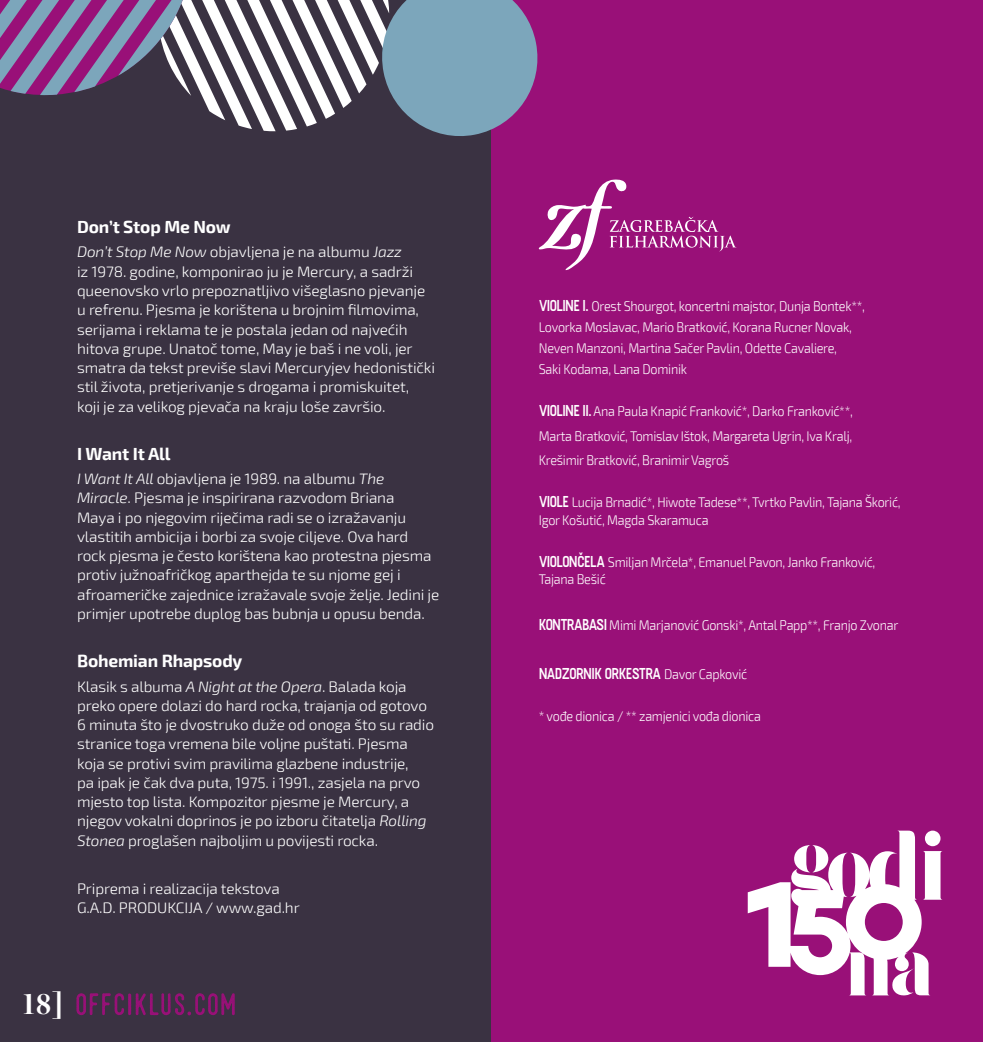
<style>
.page{position:relative;width:983px;height:1042px;background:#fff}
.page>*{position:absolute;margin:0;border:0;box-sizing:border-box;transform-origin:0 0}
.t1{font:700 29.75px "Chronicle Disp Cond";color:#fff}
.t2{font:700 17.15px "Exo 2";letter-spacing:-.01em;color:#fff}
.t3{font:300 15.75px "Fuji";letter-spacing:-.06em;color:#fff;scale:.9 1}
.t4{font:300 15.05px/19.2px "Exo 2";letter-spacing:-.01em;color:#fff}
.t5{font:300 14px/21px "Exo 2";letter-spacing:-.02em;color:#fff;scale:.9 1}
.s1{font-style:italic}
.s2{font-family:"Fuji";font-size:15.75px}
.s3{font-family:"Exo 2";font-size:14px}
</style>
<div class="page">
<div style="left:0;top:0;width:982px;height:1042px;background:#3a3242"></div>
<div style="left:491px;top:0;width:491px;height:1042px;background:#991078"></div>
<svg style="left:76px;top:993px;width:159px;height:22px"></svg>
<svg style="left:0;top:0;width:538px;height:136px"></svg>
<svg style="left:538px;top:179px;width:198px;height:91px"></svg>
<svg style="left:747px;top:830px;width:195px;height:165px"></svg>
<p class="t2" style="left:77px;top:217px;width:155px">Don’t Stop Me Now</p>
<p class="t4" style="left:77px;top:243px;width:359px"><span class="s1">Don’t Stop Me Now</span> objavljena je na albumu <span class="s1">Jazz<br></span>iz 1978. godine, komponirao ju je Mercury, a sadrži queenovsko vrlo prepoznatljivo višeglasno pjevanje u refrenu. Pjesma je korištena u brojnim filmovima, serijama i reklama te je postala jedan od najvećih hitova grupe. Unatoč tome, May je baš i ne voli, jer smatra da tekst previše slavi Mercuryjev hedonistički stil života, pretjerivanje s drogama i promiskuitet, koji je za velikog pjevača na kraju loše završio.</p>
<p class="t2" style="left:77px;top:444px;width:95px">I Want It All</p>
<p class="t4" style="left:77px;top:469px;width:364px"><span class="s1">I Want It All</span> objavljena je 1989. na albumu <span class="s1">The Miracle</span>. Pjesma je inspirirana razvodom Briana<br>Maya i po njegovim riječima radi se o izražavanju vlastitih ambicija i borbi za svoje ciljeve. Ova hard rock pjesma je često korištena kao protestna pjesma protiv južnoafričkog aparthejda te su njome gej i afroameričke zajednice izražavale svoje želje. Jedini je primjer upotrebe duplog bas bubnja u opusu benda.</p>
<p class="t2" style="left:77px;top:651px;width:167px">Bohemian Rhapsody</p>
<p class="t4" style="left:77px;top:677px;width:358px">Klasik s albuma <span class="s1">A Night at the Opera</span>. Balada koja preko opere dolazi do hard rocka, trajanja od gotovo 6 minuta što je dvostruko duže od onoga što su radio stranice toga vremena bile voljne puštati. Pjesma koja se protivi svim pravilima glazbene industrije,<br>pa ipak je čak dva puta, 1975. i 1991., zasjela na prvo mjesto top lista. Kompozitor pjesme je Mercury, a njegov vokalni doprinos je po izboru čitatelja <span class="s1">Rolling Stonea</span> proglašen najboljim u povijesti rocka.</p>
<p class="t4" style="left:77px;top:879px;width:224px">Priprema i realizacija tekstova<br>G.A.D. PRODUKCIJA / www.gad.hr</p>
<h1 class="t1" style="left:23px;top:980px;width:41px">18]</h1>
<p class="t5" style="left:538px;top:296px;width:364px"><span class="s2">VIOLINE I.</span> Orest Shourgot, koncertni majstor, Dunja Bontek**, Lovorka Moslavac, Mario Bratković, Korana Rucner Novak, Neven Manzoni, Martina Sačer Pavlin, Odette Cavaliere,<br>Saki Kodama, Lana Dominik</p>
<p class="t5" style="left:538px;top:399px;width:350px;line-height:24.5px;text-align:justify"><span class="s2">VIOLINE II.</span> Ana Paula Knapić Franković*, Darko Franković**, Marta Bratković, Tomislav Ištok, Margareta Ugrin, Iva Kralj, Krešimir Bratković, Branimir Vagroš</p>
<p class="t5" style="left:538px;top:494px;width:403px;line-height:17.5px"><span class="s2">VIOLE</span> Lucija Brnadić*, Hiwote Tadese**, Tvrtko Pavlin, Tajana Škorić,<br>Igor Košutić, Magda Skaramuca</p>
<p class="t5" style="left:538px;top:553px;width:375px;line-height:17.5px"><span class="s2">VIOLONČELA</span> Smiljan Mrčela*, Emanuel Pavon, Janko Franković,<br>Tajana Bešić</p>
<p class="t5" style="left:538px;top:615px;width:401px"><span class="s2">KONTRABASI</span> Mimi Marjanović Gonski*, Antal Papp**, Franjo Zvonar</p>
<p class="t3" style="left:538px;top:664px;width:233px">NADZORNIK ORKESTRA <span class="s3">Davor Capković</span></p>
<p class="t5" style="left:538px;top:706px;width:248px">* vođe dionica / ** zamjenici vođa dionica</p>
</div>
